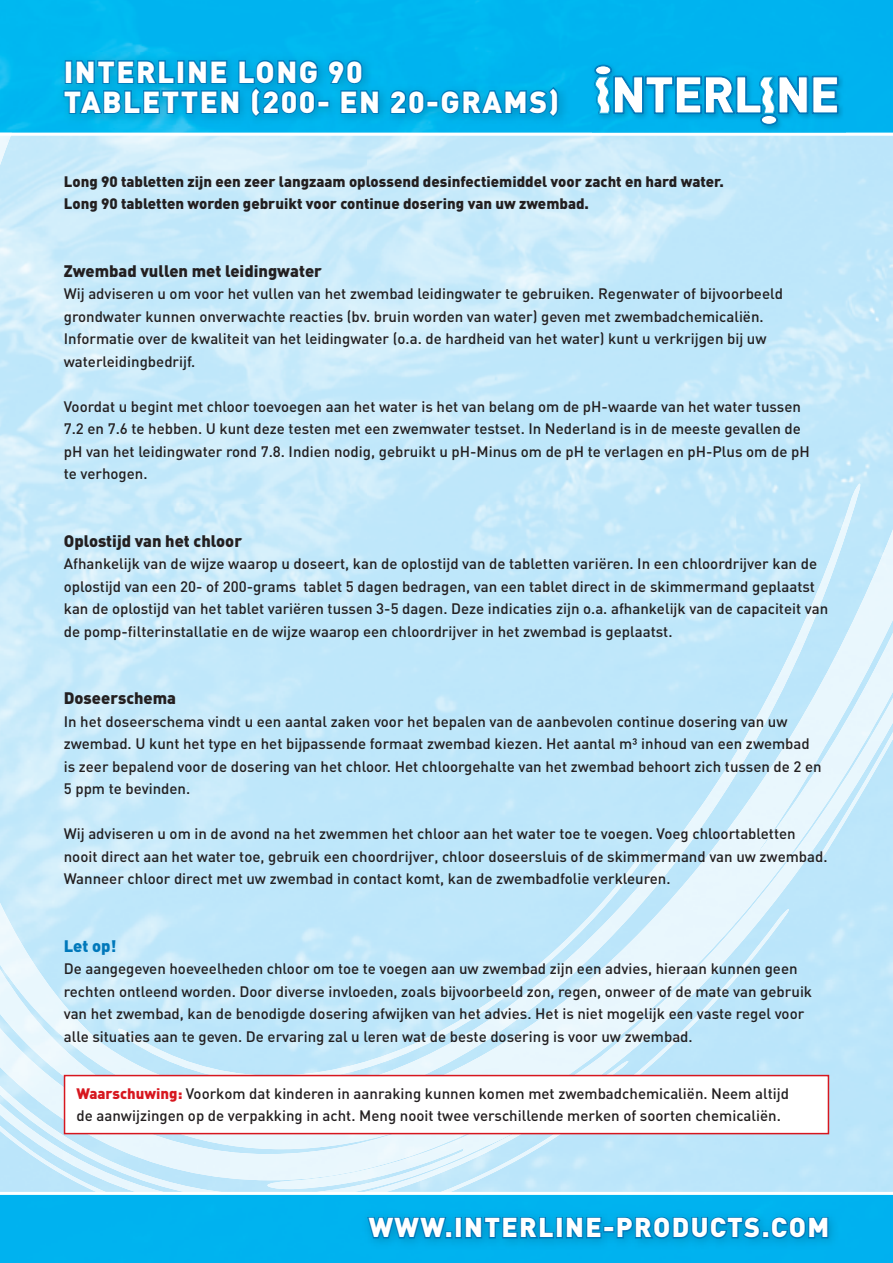
<style>
.page{position:relative;width:893px;height:1263px;background:#fff}
.page>*{position:absolute;margin:0;border:0;box-sizing:border-box;transform-origin:0 0}
.t1{font:900 30px/30px "DIN";letter-spacing:.05em;color:#fff}
.t2{font:900 27px "DIN";letter-spacing:.05em;color:#fff}
.t3{font:900 16.5px "DIN";color:#231f20}
.t4{font:900 16.5px "DIN";color:#0078ba}
.t5{font:500 15px/22.5px "DIN";color:#231f20}
.t6{font:900 15px/22.5px "DIN";color:#231f20}
.s1{font-weight:900;color:#d7171f}
</style>
<div class="page">
<img style="left:0;top:136px;width:893px;height:1127px">
<div style="left:0;top:0;width:893px;height:133px;background:#00b4ef"></div>
<img style="left:0;top:136px;width:11px;height:29px">
<img style="left:788px;top:484px;width:105px;height:300px">
<img style="left:735px;top:656px;width:54px;height:204px">
<img style="left:683px;top:753px;width:53px;height:172px">
<img style="left:630px;top:830px;width:55px;height:245px">
<img style="left:0;top:903px;width:52px;height:158px">
<img style="left:52px;top:989px;width:53px;height:72px">
<img style="left:105px;top:1045px;width:12px;height:16px">
<img style="left:816px;top:732px;width:77px;height:130px">
<img style="left:736px;top:949px;width:53px;height:29px">
<img style="left:684px;top:971px;width:53px;height:63px">
<img style="left:0;top:1061px;width:628px;height:131px">
<img style="left:117px;top:851px;width:531px;height:224px">
<img style="left:841px;top:698px;width:52px;height:111px">
<img style="left:788px;top:784px;width:53px;height:100px">
<img style="left:735px;top:860px;width:54px;height:89px">
<img style="left:683px;top:925px;width:53px;height:79px">
<img style="left:630px;top:981px;width:54px;height:71px">
<img style="left:578px;top:1031px;width:53px;height:44px">
<img style="left:0;top:1086px;width:52px;height:50px">
<img style="left:525px;top:1072px;width:53px;height:3px">
<img style="left:52px;top:1128px;width:53px;height:37px">
<img style="left:420px;top:1134px;width:106px;height:40px">
<img style="left:105px;top:1154px;width:316px;height:38px">
<img style="left:57px;top:53px;width:513px;height:75px">
<svg style="left:62px;top:59px;width:257px;height:60px;background:#0198d1"></svg>
<div style="left:317px;top:100px;width:12px;height:7px;border:2px solid #0078ba"></div>
<svg style="left:327px;top:59px;width:53px;height:56px;background:#009bd5"></svg>
<svg style="left:388px;top:89px;width:37px;height:26px"></svg>
<div style="left:427px;top:100px;width:12px;height:7px;border:2px solid #0078ba"></div>
<svg style="left:439px;top:85px;width:120px;height:34px;background:#0099d2"></svg>
<img style="left:592px;top:62px;width:253px;height:70px">
<svg style="left:760px;top:114px;width:18px;height:12px"></svg>
<svg style="left:594px;top:65px;width:18px;height:11px"></svg>
<svg style="left:594px;top:75px;width:246px;height:41px"></svg>
<div style="left:761px;top:115px;width:16px;height:10px;background:#fff;border:1px solid #0078bb;border-radius:50%"></div>
<div style="left:595px;top:66px;width:16px;height:9px;background:#fff;border:1px solid #0078bb;border-radius:50%"></div>
<div style="left:64px;top:1075px;width:765px;height:59px;background:#fff;border:2px solid #d7171f"></div>
<img style="left:361px;top:1210px;width:479px;height:40px">
<svg style="left:366px;top:1215px;width:82px;height:24px;background:#0090cc"></svg>
<div style="left:445px;top:1231px;width:7px;height:7px;border:2px solid #0078ba"></div>
<div style="left:455px;top:1217px;width:7px;height:21px;border:2px solid #0078ba"></div>
<svg style="left:464px;top:1216px;width:91px;height:24px;background:#0090cc"></svg>
<div style="left:556px;top:1217px;width:7px;height:21px;border:2px solid #0078ba"></div>
<svg style="left:565px;top:1216px;width:38px;height:23px"></svg>
<div style="left:603px;top:1226px;width:11px;height:6px;border:2px solid #0078ba"></div>
<svg style="left:616px;top:1215px;width:146px;height:25px;background:#0091cd"></svg>
<div style="left:762px;top:1231px;width:7px;height:7px;border:2px solid #0078ba"></div>
<svg style="left:769px;top:1215px;width:60px;height:25px"></svg>
<hr style="left:0;top:1192px;width:893px;height:3px;background:#fff">
<h1 class="t1" style="left:64px;top:58px;width:497px">INTERLINE LONG 90<br>TABLETTEN (200- EN 20-GRAMS)</h1>
<p class="t6" style="left:64px;top:171px;width:662px">Long 90 tabletten zijn een zeer langzaam oplossend desinfectiemiddel voor zacht en hard water.<br>Long 90 tabletten worden gebruikt voor continue dosering van uw zwembad.</p>
<p class="t3" style="left:64px;top:263px;width:260px">Zwembad vullen met leidingwater</p>
<p class="t5" style="left:64px;top:283px;width:721px">Wij adviseren u om voor het vullen van het zwembad leidingwater te gebruiken. Regenwater of bijvoorbeeld grondwater kunnen onverwachte reacties (bv. bruin worden van water) geven met zwembadchemicaliën.<br>Informatie over de kwaliteit van het leidingwater (o.a. de hardheid van het water) kunt u verkrijgen bij uw waterleidingbedrijf.</p>
<p class="t5" style="left:64px;top:396px;width:747px">Voordat u begint met chloor toevoegen aan het water is het van belang om de pH-waarde van het water tussen 7.2 en 7.6 te hebben. U kunt deze testen met een zwemwater testset. In Nederland is in de meeste gevallen de pH van het leidingwater rond 7.8. Indien nodig, gebruikt u pH-Minus om de pH te verlagen en pH-Plus om de pH te verhogen.</p>
<p class="t3" style="left:64px;top:533px;width:180px">Oplostijd van het chloor</p>
<p class="t5" style="left:64px;top:553px;width:766px">Afhankelijk van de wijze waarop u doseert, kan de oplostijd van de tabletten variëren. In een chloordrijver kan de oplostijd van een 20- of 200-grams tablet 5 dagen bedragen, van een tablet direct in de skimmermand geplaatst kan de oplostijd van het tablet variëren tussen 3-5 dagen. Deze indicaties zijn o.a. afhankelijk van de capaciteit van de pomp-filterinstallatie en de wijze waarop een chloordrijver in het zwembad is geplaatst.</p>
<p class="t3" style="left:64px;top:691px;width:114px">Doseerschema</p>
<p class="t5" style="left:64px;top:711px;width:759px">In het doseerschema vindt u een aantal zaken voor het bepalen van de aanbevolen continue dosering van uw zwembad. U kunt het type en het bijpassende formaat zwembad kiezen. Het aantal m³ inhoud van een zwembad is zeer bepalend voor de dosering van het chloor. Het chloorgehalte van het zwembad behoort zich tussen de 2 en 5 ppm te bevinden.</p>
<p class="t5" style="left:64px;top:823px;width:765px">Wij adviseren u om in de avond na het zwemmen het chloor aan het water toe te voegen. Voeg chloortabletten nooit direct aan het water toe, gebruik een choordrijver, chloor doseersluis of de skimmermand van uw zwembad.<br>Wanneer chloor direct met uw zwembad in contact komt, kan de zwembadfolie verkleuren.</p>
<p class="t4" style="left:64px;top:938px;width:54px">Let op!</p>
<p class="t5" style="left:64px;top:958px;width:750px">De aangegeven hoeveelheden chloor om toe te voegen aan uw zwembad zijn een advies, hieraan kunnen geen rechten ontleend worden. Door diverse invloeden, zoals bijvoorbeeld zon, regen, onweer of de mate van gebruik van het zwembad, kan de benodigde dosering afwijken van het advies. Het is niet mogelijk een vaste regel voor alle situaties aan te geven. De ervaring zal u leren wat de beste dosering is voor uw zwembad.</p>
<p class="t5" style="left:77px;top:1083px;width:714px"><span class="s1">Waarschuwing:</span> Voorkom dat kinderen in aanraking kunnen komen met zwembadchemicaliën. Neem altijd de aanwijzingen op de verpakking in acht. Meng nooit twee verschillende merken of soorten chemicaliën.</p>
<h2 class="t2" style="left:369px;top:1215px;width:462px">WWW.INTERLINE-PRODUCTS.COM</h2>
</div>
